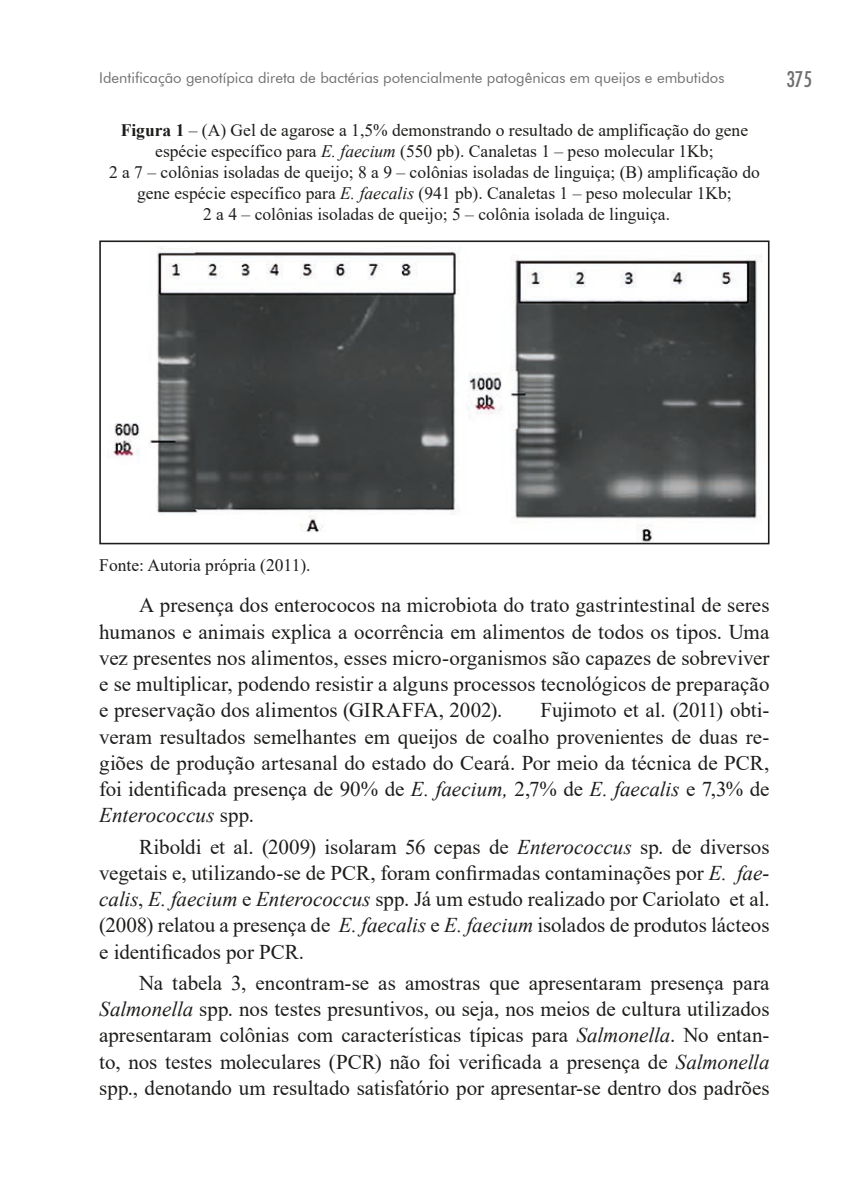
<style>
.page{position:relative;width:844px;height:1191px;background:#fff}
.page>*{position:absolute;margin:0;border:0;box-sizing:border-box;transform-origin:0 0}
.t1{font:21px/26.2px "Times New Roman";color:#1d1d1b;text-align:justify}
.t2{font:condensed 21px "Futura Std";color:#70706f}
.t3{font:17.5px/21px "Times New Roman";color:#1d1d1b;text-align:center}
.t4{font:14.88px "Futura BT";color:#70706f}
.s1{font-weight:700}
.s2{font-style:italic}
</style>
<div class="page">
<img style="left:113px;top:246px;width:648px;height:295px">
<div style="left:99px;top:240px;width:670px;height:304px;border:2px solid #1d1d1b"></div>
<p class="t4" style="left:99px;top:69px;width:626px">Identificação genotípica direta de bactérias potencialmente patogênicas em queijos e embutidos</p>
<p class="t2" style="left:786px;top:66px;width:27px">375</p>
<p class="t3" style="left:109px;top:119px;width:652px"><span class="s1">Figura 1</span> – (A) Gel de agarose a 1,5% demonstrando o resultado de amplificação do gene espécie específico para <span class="s2">E. faecium</span> (550 pb). Canaletas 1 – peso molecular 1Kb;<br>2 a 7 – colônias isoladas de queijo; 8 a 9 – colônias isoladas de linguiça; (B) amplificação do gene espécie específico para <span class="s2">E. faecalis</span> (941 pb). Canaletas 1 – peso molecular 1Kb;<br>2 a 4 – colônias isoladas de queijo; 5 – colônia isolada de linguiça.</p>
<p class="t3" style="left:99px;top:554px;width:213px">Fonte: Autoria própria (2011).</p>
<p class="t1" style="left:99px;top:591px;width:671px;text-indent:40px">A presença dos enterococos na microbiota do trato gastrintestinal de seres humanos e animais explica a ocorrência em alimentos de todos os tipos. Uma vez presentes nos alimentos, esses micro-organismos são capazes de sobreviver e se multiplicar, podendo resistir a alguns processos tecnológicos de preparação e preservação dos alimentos (GIRAFFA, 2002).</p>
<p class="t1" style="left:99px;top:696px;width:671px;text-indent:441px">Fujimoto et al. (2011) obti&shy;veram resultados semelhantes em queijos de coalho provenientes de duas re&shy;giões de produção artesanal do estado do Ceará. Por meio da técnica de PCR, foi identificada presença de 90% de <span class="s2">E. faecium,</span> 2,7% de <span class="s2">E. faecalis</span> e 7,3% de <span class="s2">Enterococcus</span> spp.</p>
<p class="t1" style="left:99px;top:833px;width:671px;text-indent:40px">Riboldi et al. (2009) isolaram 56 cepas de <span class="s2">Enterococcus</span> sp. de diversos vegetais e, utilizando-se de PCR, foram confirmadas contaminações por <span class="s2">E. fae&shy;calis</span>, <span class="s2">E. faecium</span> e <span class="s2">Enterococcus</span> spp. Já um estudo realizado por Cariolato et al. (2008) relatou a presença de <span class="s2">E. faecalis</span> e <span class="s2">E. faecium</span> isolados de produtos lácteos e identificados por PCR.</p>
<p class="t1" style="left:99px;top:969px;width:671px;text-indent:40px">Na tabela 3, encontram-se as amostras que apresentaram presença para <span class="s2">Salmonella</span> spp. nos testes presuntivos, ou seja, nos meios de cultura utilizados apresentaram colônias com características típicas para <span class="s2">Salmonella</span>. No entan&shy;to, nos testes moleculares (PCR) não foi verificada a presença de <span class="s2">Salmonella </span>spp., denotando um resultado satisfatório por apresentar-se dentro dos padrões</p>
</div>
